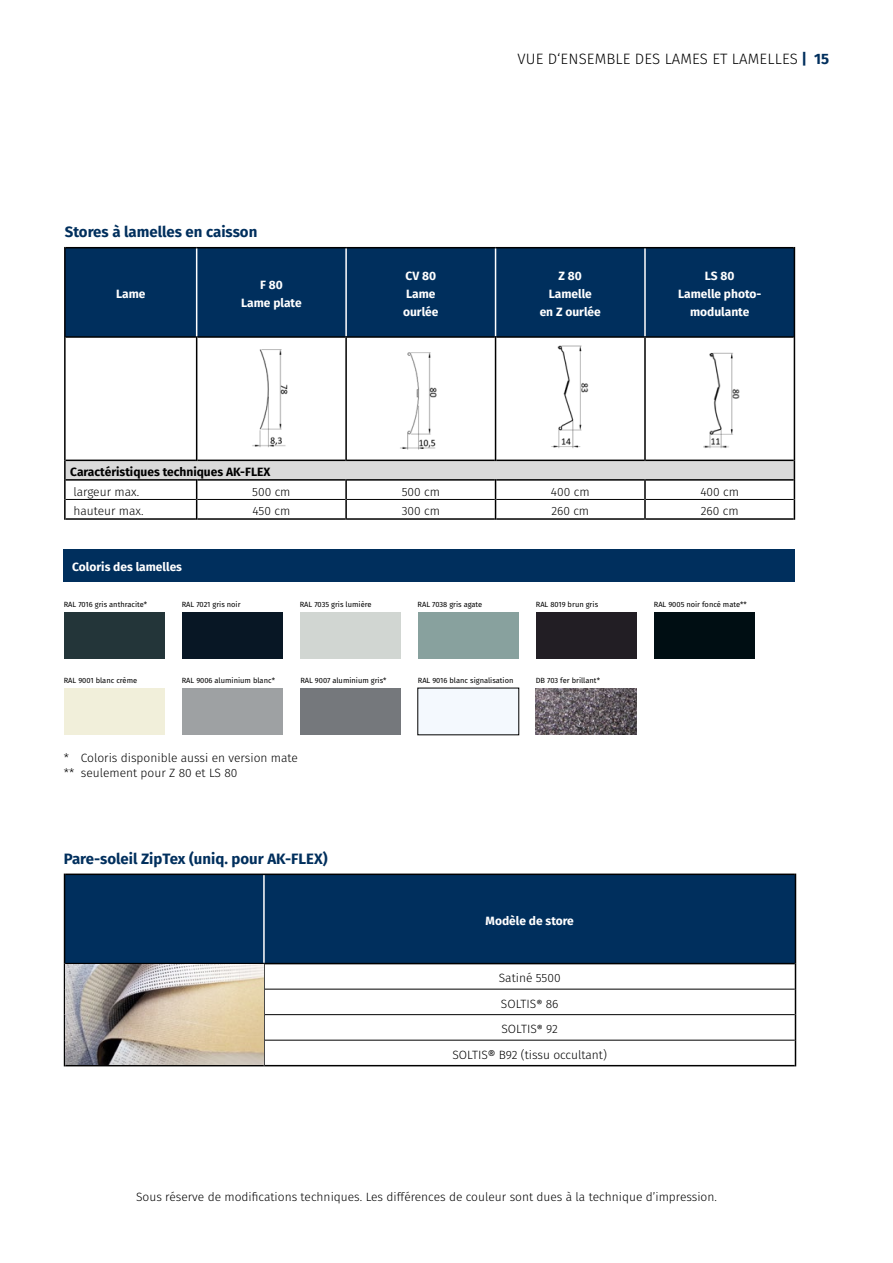
<style>
.page{position:relative;width:893px;height:1263px;background:#fff}
.page>*{position:absolute;margin:0;border:0;box-sizing:border-box;transform-origin:0 0}
.t1{font:700 15px "Fira Sans";color:#002f5d}
.t2{font:300 15px "Fira Sans";letter-spacing:.01em;color:#000}
.t3{font:300 12px/19px "Fira Sans";color:#000}
.t4{font:700 12px/18px "Fira Sans";color:#fff;text-align:center}
.t5{font:700 12px "Fira Sans";color:#000}
.t6{font:7.5px "Fira Sans";color:#000}
.s1{font-weight:700;color:#002f5d}
.s2{font-family:"Calibri";font-weight:400}
.s3{font-weight:400}
</style>
<div class="page">
<div style="left:65px;top:875px;width:730px;height:88px;background:#002f5d"></div>
<hr style="left:65px;top:1065px;width:198px;height:1px;background:#000">
<hr style="left:263px;top:875px;width:2px;height:88px;background:#fff">
<hr style="left:265px;top:989px;width:530px;height:1px;background:#000">
<hr style="left:265px;top:1014px;width:530px;height:1px;background:#000">
<hr style="left:265px;top:1040px;width:530px;height:1px;background:#000">
<hr style="left:264px;top:873px;width:531px;height:2px;background:#000">
<hr style="left:65px;top:873px;width:199px;height:2px;background:#000">
<hr style="left:65px;top:963px;width:198px;height:1px;background:#000">
<hr style="left:795px;top:873px;width:1px;height:90px;background:#000">
<hr style="left:64px;top:873px;width:1px;height:90px;background:#000">
<svg style="left:64px;top:963px;width:1px;height:103px"></svg>
<hr style="left:265px;top:963px;width:530px;height:1px;background:#000">
<svg style="left:795px;top:963px;width:1px;height:103px"></svg>
<hr style="left:265px;top:1065px;width:530px;height:1px;background:#000">
<hr style="left:263px;top:963px;width:2px;height:26px;background:#000">
<hr style="left:263px;top:989px;width:2px;height:26px;background:#000">
<hr style="left:263px;top:1015px;width:2px;height:25px;background:#000">
<hr style="left:263px;top:1040px;width:2px;height:26px;background:#000">
<img style="left:65px;top:964px;width:198px;height:101px">
<img style="left:551px;top:345px;width:38px;height:104px">
<img style="left:704px;top:352px;width:36px;height:96px">
<img style="left:252px;top:349px;width:36px;height:99px">
<img style="left:400px;top:352px;width:37px;height:98px">
<div style="left:66px;top:248px;width:728px;height:88px;background:#002f5d"></div>
<div style="left:65px;top:460px;width:729px;height:20px;background:#dadada"></div>
<hr style="left:66px;top:499px;width:130px;height:1px;background:#000">
<hr style="left:794px;top:337px;width:1px;height:123px;background:#000">
<svg style="left:794px;top:460px;width:1px;height:60px"></svg>
<hr style="left:646px;top:460px;width:148px;height:1px;background:#000">
<hr style="left:646px;top:479px;width:148px;height:2px;background:#000">
<hr style="left:646px;top:518px;width:148px;height:2px;background:#000">
<hr style="left:496px;top:460px;width:148px;height:1px;background:#000">
<hr style="left:496px;top:479px;width:148px;height:2px;background:#000">
<hr style="left:496px;top:518px;width:148px;height:2px;background:#000">
<hr style="left:347px;top:460px;width:148px;height:1px;background:#000">
<hr style="left:347px;top:479px;width:148px;height:2px;background:#000">
<hr style="left:347px;top:518px;width:148px;height:2px;background:#000">
<hr style="left:197px;top:460px;width:148px;height:1px;background:#000">
<hr style="left:197px;top:479px;width:148px;height:2px;background:#000">
<hr style="left:197px;top:518px;width:148px;height:2px;background:#000">
<hr style="left:66px;top:479px;width:130px;height:2px;background:#000">
<hr style="left:794px;top:247px;width:1px;height:90px;background:#000">
<hr style="left:645px;top:247px;width:149px;height:1px;background:#000">
<hr style="left:646px;top:336px;width:148px;height:2px;background:#000">
<hr style="left:496px;top:247px;width:149px;height:1px;background:#000">
<hr style="left:496px;top:336px;width:148px;height:2px;background:#000">
<hr style="left:346px;top:247px;width:150px;height:1px;background:#000">
<hr style="left:347px;top:336px;width:148px;height:2px;background:#000">
<hr style="left:197px;top:247px;width:149px;height:1px;background:#000">
<hr style="left:197px;top:336px;width:148px;height:2px;background:#000">
<hr style="left:66px;top:247px;width:131px;height:1px;background:#000">
<hr style="left:66px;top:336px;width:130px;height:2px;background:#000">
<hr style="left:64px;top:247px;width:2px;height:90px;background:#000">
<hr style="left:495px;top:248px;width:1px;height:88px;background:#fff">
<hr style="left:345px;top:248px;width:2px;height:88px;background:#fff">
<hr style="left:345px;top:336px;width:2px;height:125px;background:#000">
<hr style="left:196px;top:336px;width:1px;height:125px;background:#000">
<hr style="left:64px;top:337px;width:2px;height:123px;background:#000">
<svg style="left:196px;top:479px;width:1px;height:41px"></svg>
<hr style="left:64px;top:460px;width:2px;height:20px;background:#000">
<svg style="left:64px;top:480px;width:2px;height:19px"></svg>
<hr style="left:64px;top:499px;width:2px;height:21px;background:#000">
<hr style="left:66px;top:460px;width:130px;height:1px;background:#000">
<hr style="left:66px;top:518px;width:130px;height:2px;background:#000">
<hr style="left:646px;top:499px;width:148px;height:1px;background:#000">
<hr style="left:496px;top:499px;width:148px;height:1px;background:#000">
<hr style="left:347px;top:499px;width:148px;height:1px;background:#000">
<hr style="left:197px;top:499px;width:148px;height:1px;background:#000">
<hr style="left:644px;top:248px;width:2px;height:88px;background:#fff">
<hr style="left:644px;top:336px;width:2px;height:125px;background:#000">
<hr style="left:495px;top:336px;width:1px;height:125px;background:#000">
<hr style="left:345px;top:479px;width:2px;height:20px;background:#000">
<hr style="left:345px;top:499px;width:2px;height:21px;background:#000">
<svg style="left:495px;top:479px;width:1px;height:41px"></svg>
<hr style="left:644px;top:479px;width:2px;height:20px;background:#000">
<hr style="left:644px;top:499px;width:2px;height:21px;background:#000">
<hr style="left:196px;top:248px;width:1px;height:88px;background:#fff">
<div style="left:64px;top:549px;width:731px;height:33px;background:#002f5d"></div>
<img style="left:536px;top:688px;width:101px;height:47px">
<div style="left:64px;top:612px;width:101px;height:47px;background:#233539"></div>
<div style="left:300px;top:612px;width:101px;height:47px;background:#d1d6d2"></div>
<div style="left:536px;top:612px;width:101px;height:47px;background:#221e24"></div>
<div style="left:654px;top:612px;width:101px;height:47px;background:#000e13"></div>
<div style="left:182px;top:688px;width:101px;height:47px;background:#9ea1a3"></div>
<div style="left:418px;top:688px;width:101px;height:47px;background:#f4f9fe"></div>
<div style="left:64px;top:688px;width:101px;height:46px;background:#f1efda"></div>
<div style="left:182px;top:612px;width:101px;height:47px;background:#081725"></div>
<div style="left:300px;top:688px;width:101px;height:46px;background:#75787c"></div>
<div style="left:418px;top:612px;width:101px;height:47px;background:#88a19e"></div>
<p class="t2" style="left:517px;top:48px;width:313px">VUE D‘ENSEMBLE DES LAMES ET LAMELLES <span class="s1">| 15</span></p>
<p class="t1" style="left:65px;top:219px;width:194px">Stores à lamelles en caisson</p>
<p class="t4" style="left:116px;top:284px;width:31px">Lame</p>
<p class="t4" style="left:241px;top:275px;width:62px">F 80<br>Lame plate</p>
<p class="t4" style="left:403px;top:266px;width:37px;text-align:left">CV 80<br>Lame ourlée</p>
<p class="t4" style="left:540px;top:266px;width:63px">Z 80<br>Lamelle<br>en Z ourlée</p>
<p class="t4" style="left:678px;top:266px;width:85px">LS 80<br>Lamelle photo&shy;modulante</p>
<p class="t5" style="left:70px;top:461px;width:202px">Caractéristiques techniques AK-FLEX</p>
<p class="t3" style="left:73px;top:482px;width:72px">largeur max. hauteur max.</p>
<p class="t3" style="left:252px;top:482px;width:40px">500 cm<br>450 cm</p>
<p class="t4" style="left:72px;top:557px;width:111px">Coloris des lamelles</p>
<p class="t6" style="left:64px;top:599px;width:85px">RAL 7016 gris anthracite*</p>
<p class="t6" style="left:182px;top:599px;width:60px">RAL 7021 gris noir</p>
<p class="t6" style="left:300px;top:599px;width:73px">RAL 7035 gris lumière</p>
<p class="t3" style="left:402px;top:482px;width:40px">500 cm<br>300 cm</p>
<p class="t6" style="left:418px;top:599px;width:66px">RAL 7038 gris agate</p>
<p class="t3" style="left:551px;top:482px;width:40px">400 cm<br>260 cm</p>
<p class="t3" style="left:700px;top:482px;width:40px">400 cm<br>260 cm</p>
<p class="t6" style="left:536px;top:599px;width:64px">RAL 8019 brun gris</p>
<p class="t6" style="left:654px;top:599px;width:94px">RAL 9005 noir foncé mate**</p>
<p class="t6" style="left:64px;top:675px;width:75px">RAL 9001 blanc crème</p>
<p class="t6" style="left:182px;top:675px;width:95px">RAL 9006 aluminium blanc*</p>
<p class="t6" style="left:300px;top:675px;width:88px">RAL 9007 aluminium gris*</p>
<p class="t6" style="left:418px;top:675px;width:97px">RAL 9016 blanc signalisation</p>
<p class="t6" style="left:536px;top:675px;width:66px">DB 703 fer brillant*</p>
<p class="t3" style="left:64px;top:751px;width:236px;line-height:14.4px">* Coloris disponible aussi en version mate ** seulement pour Z 80 et LS 80</p>
<p class="t1" style="left:64px;top:846px;width:265px">Pare-soleil ZipTex (uniq. pour AK-FLEX)</p>
<p class="t4" style="left:486px;top:910px;width:90px">Modèle de store</p>
<p class="t3" style="left:452px;top:965px;width:156px;line-height:25.5px;text-align:center">Satiné 5500<br>SOLTIS<span class="s2">®</span> 86<br>SOLTIS<span class="s2">®</span> 92<br>SOLTIS<span class="s3">®</span> B92 (tissu occultant)</p>
<p class="t3" style="left:136px;top:1187px;width:582px">Sous réserve de modifications techniques. Les différences de couleur sont dues à la technique d’impression.</p>
</div>
